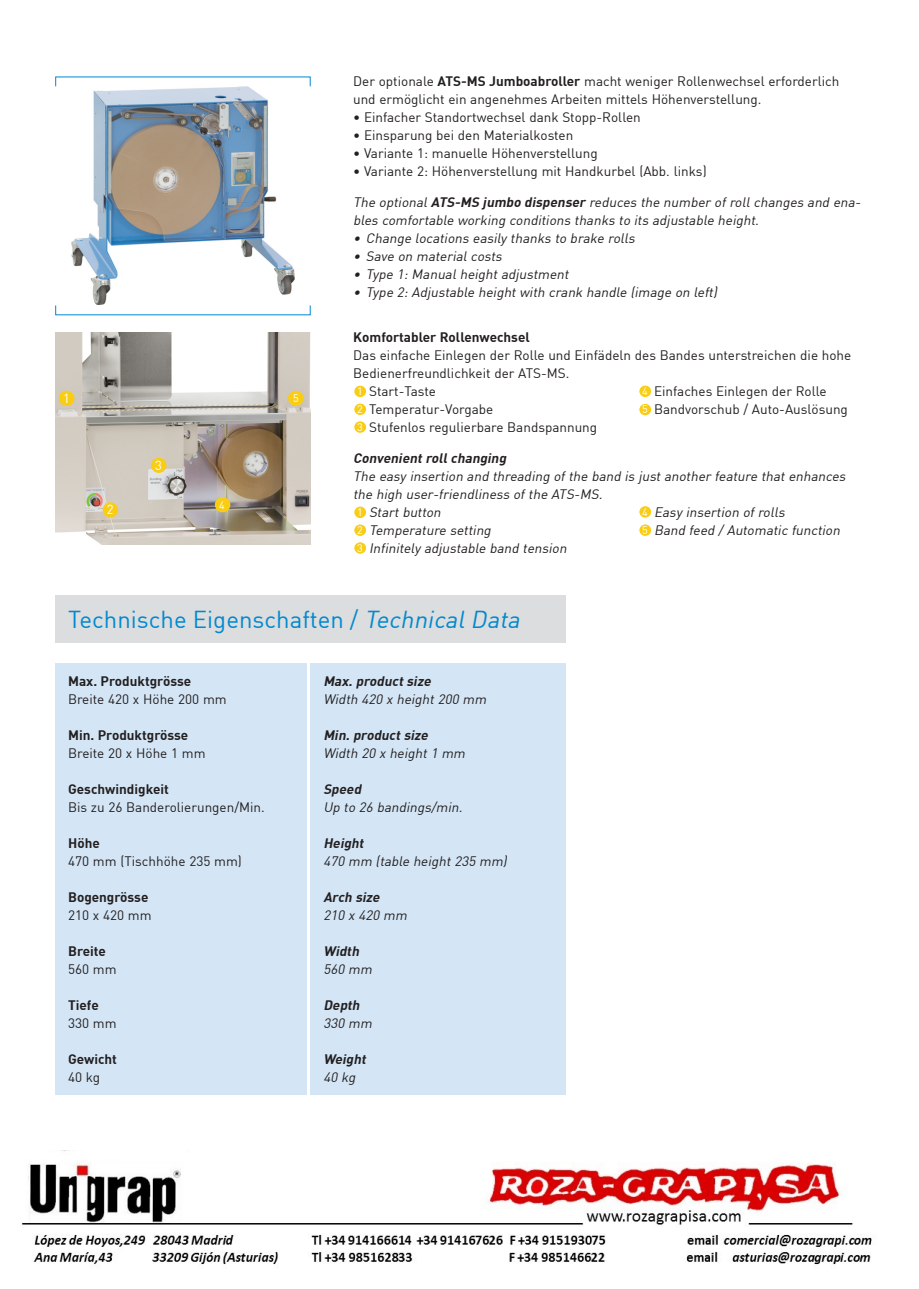
<style>
.page{position:relative;width:919px;height:1289px;background:#fff}
.page>*{position:absolute;margin:0;border:0;box-sizing:border-box;transform-origin:0 0}
.t1{font:24px "DIN";color:#0089cf}
.t2{font:13.5px/18px "DIN";color:#231f20}
.t3{font:italic 13.5px/18px "DIN";letter-spacing:-.215em;color:#231f20}
.t4{font:700 13.5px "DIN";color:#231f20}
.t5{font:italic 700 13.5px "DIN";color:#231f20}
.t6{font:12.9px "DIN";color:#fff}
.t7{font:10.8px/17.9px "DIN";color:#fff;text-align:justify}
.s1{font-weight:700}
.s2{font-style:italic}
</style>
<div class="page">
<img style="left:55px;top:332px;width:255px;height:213px">
<div style="left:55px;top:595px;width:511px;height:47px;background:#dcdddf"></div>
<div style="left:55px;top:663px;width:251px;height:431px;background:#d4e6f6"></div>
<div style="left:310px;top:663px;width:256px;height:431px;background:#d4e6f6"></div>
<div style="left:354px;top:506px;width:12px;height:12px;background:#facd15;border-radius:50%"></div>
<div style="left:353px;top:505px;width:14px;height:14px;border:1px solid #fff;border-radius:50%"></div>
<div style="left:354px;top:524px;width:12px;height:12px;background:#facd15;border-radius:50%"></div>
<div style="left:353px;top:523px;width:14px;height:14px;border:1px solid #fff;border-radius:50%"></div>
<div style="left:354px;top:541px;width:12px;height:13px;background:#facd15;border-radius:50%"></div>
<div style="left:353px;top:541px;width:14px;height:14px;border:1px solid #fff;border-radius:50%"></div>
<svg style="left:638px;top:505px;width:13px;height:13px"></svg>
<div style="left:638px;top:505px;width:14px;height:14px;border:1px solid #fff;border-radius:50%"></div>
<div style="left:638px;top:524px;width:13px;height:12px;background:#facd15;border-radius:50%"></div>
<div style="left:638px;top:523px;width:14px;height:14px;border:1px solid #fff;border-radius:50%"></div>
<div style="left:354px;top:385px;width:12px;height:13px;background:#facd15;border-radius:50%"></div>
<div style="left:353px;top:384px;width:14px;height:14px;border:1px solid #fff;border-radius:50%"></div>
<div style="left:354px;top:403px;width:12px;height:12px;background:#facd15;border-radius:50%"></div>
<div style="left:353px;top:402px;width:14px;height:14px;border:1px solid #fff;border-radius:50%"></div>
<div style="left:354px;top:421px;width:12px;height:12px;background:#facd15;border-radius:50%"></div>
<div style="left:353px;top:420px;width:14px;height:14px;border:1px solid #fff;border-radius:50%"></div>
<div style="left:638px;top:385px;width:13px;height:12px;background:#facd15;border-radius:50%"></div>
<div style="left:638px;top:384px;width:14px;height:14px;border:1px solid #fff;border-radius:50%"></div>
<svg style="left:638px;top:403px;width:13px;height:13px"></svg>
<div style="left:638px;top:402px;width:14px;height:14px;border:1px solid #fff;border-radius:50%"></div>
<div style="left:59px;top:391px;width:15px;height:15px;background:#facd15;border-radius:50%"></div>
<div style="left:103px;top:502px;width:15px;height:15px;background:#facd15;border-radius:50%"></div>
<div style="left:151px;top:458px;width:15px;height:15px;background:#facd15;border-radius:50%"></div>
<div style="left:215px;top:497px;width:15px;height:15px;background:#facd15;border-radius:50%"></div>
<div style="left:288px;top:391px;width:15px;height:15px;background:#facd15;border-radius:50%"></div>
<img style="left:72px;top:86px;width:222px;height:219px">
<img style="left:22px;top:1150px;width:850px;height:118px">
<p class="t2" style="left:353px;top:72px;width:488px">Der optionale <span class="s1">ATS-MS Jumboabroller</span> macht weniger Rollenwechsel erforderlich und ermöglicht ein angenehmes Arbeiten mittels Höhenverstellung.</p>
<p class="t2" style="left:353px;top:108px;width:289px">• Einfacher Standortwechsel dank Stopp-Rollen</p>
<p class="t2" style="left:353px;top:126px;width:222px">• Einsparung bei den Materialkosten</p>
<p class="t2" style="left:353px;top:144px;width:246px">• Variante 1: manuelle Höhenverstellung</p>
<p class="t2" style="left:353px;top:162px;width:355px">• Variante 2: Höhenverstellung mit Handkurbel (Abb. links)</p>
<p class="t6" style="left:63px;top:390px;width:8px">1</p>
<p class="t6" style="left:107px;top:501px;width:8px">2</p>
<p class="t6" style="left:155px;top:457px;width:8px">3</p>
<p class="t7" style="left:219px;top:495px;width:7px">4</p>
<p class="t7" style="left:293px;top:389px;width:7px">5</p>
<p class="t3" style="left:353px;top:193px;width:512px">The optional <span class="s1">ATS-MS jumbo dispenser</span> reduces the number of roll changes and ena&shy;bles comfortable working conditions thanks to its adjustable height.</p>
<p class="t3" style="left:353px;top:229px;width:286px">• Change locations easily thanks to brake rolls</p>
<p class="t3" style="left:353px;top:247px;width:153px">• Save on material costs</p>
<p class="t3" style="left:353px;top:265px;width:220px">• Type 1: Manual height adjustment</p>
<p class="t3" style="left:353px;top:283px;width:368px">• Type 2:Adjustable height with crank handle (image on left)</p>
<p class="t4" style="left:353px;top:328px;width:178px">Komfortabler Rollenwechsel</p>
<p class="t2" style="left:353px;top:345px;width:499px">Das einfache Einlegen der Rolle und Einfädeln des Bandes unterstreichen die hohe</p>
<p class="t2" style="left:353px;top:363px;width:218px">Bedienerfreundlichkeit der ATS-MS.</p>
<p class="t2" style="left:369px;top:381px;width:68px">Start-Taste</p>
<p class="t2" style="left:654px;top:381px;width:174px">Einfaches Einlegen der Rolle</p>
<p class="t2" style="left:369px;top:399px;width:126px">Temperatur-Vorgabe</p>
<p class="t2" style="left:654px;top:399px;width:195px">Bandvorschub / Auto-Auslösung</p>
<p class="t2" style="left:369px;top:417px;width:230px">Stufenlos regulierbare Bandspannung</p>
<p class="t7" style="left:357px;top:382px;width:7px">1<br>2<br>3</p>
<p class="t7" style="left:642px;top:381px;width:7px;line-height:18.5px">4<br>5</p>
<p class="t5" style="left:353px;top:449px;width:157px">Convenientrollchanging</p>
<p class="t3" style="left:353px;top:466px;width:497px">The easy insertion and threading of the band is just another feature that enhances</p>
<p class="t3" style="left:353px;top:484px;width:253px">the high user-friendliness of the ATS-MS.</p>
<p class="t3" style="left:369px;top:502px;width:76px">Start button</p>
<p class="t3" style="left:654px;top:502px;width:135px">Easy insertion of rolls</p>
<p class="t3" style="left:369px;top:520px;width:126px">Temperature setting</p>
<p class="t3" style="left:654px;top:520px;width:190px">Band feed /Automatic function</p>
<p class="t3" style="left:369px;top:538px;width:202px">Infinitely adjustable band tension</p>
<p class="t7" style="left:357px;top:503px;width:7px">1<br>2<br>3</p>
<p class="t7" style="left:642px;top:502px;width:7px;line-height:18.8px">4<br>5</p>
<h1 class="t1" style="left:68px;top:604px;width:458px">Technische Eigenschaften / <span class="s2">TechnicalData</span></h1>
<p class="t4" style="left:68px;top:672px;width:125px">Max. Produktgrösse</p>
<p class="t2" style="left:68px;top:690px;width:160px">Breite 420 x Höhe 200 mm</p>
<p class="t4" style="left:68px;top:726px;width:122px">Min. Produktgrösse</p>
<p class="t2" style="left:68px;top:744px;width:139px">Breite 20 x Höhe 1 mm</p>
<p class="t4" style="left:68px;top:780px;width:102px">Geschwindigkeit</p>
<p class="t2" style="left:68px;top:798px;width:198px">Bis zu 26 Banderolierungen/Min.</p>
<p class="t4" style="left:68px;top:834px;width:33px">Höhe</p>
<p class="t2" style="left:68px;top:852px;width:175px">470 mm (Tischhöhe 235 mm)</p>
<p class="t4" style="left:68px;top:888px;width:82px">Bogengrösse</p>
<p class="t2" style="left:68px;top:906px;width:85px">210 x 420 mm</p>
<p class="t4" style="left:68px;top:942px;width:39px">Breite</p>
<p class="t2" style="left:68px;top:960px;width:50px">560 mm</p>
<p class="t4" style="left:68px;top:996px;width:32px">Tiefe</p>
<p class="t2" style="left:68px;top:1014px;width:50px">330 mm</p>
<p class="t4" style="left:68px;top:1050px;width:50px">Gewicht</p>
<p class="t2" style="left:68px;top:1068px;width:34px">40 kg</p>
<p class="t5" style="left:323px;top:672px;width:112px">Max.productsize</p>
<p class="t3" style="left:323px;top:690px;width:167px">Width 420 x height 200 mm</p>
<p class="t5" style="left:323px;top:726px;width:109px">Min.productsize</p>
<p class="t3" style="left:323px;top:744px;width:146px">Width 20 x height 1 mm</p>
<p class="t5" style="left:323px;top:780px;width:42px">Speed</p>
<p class="t3" style="left:323px;top:798px;width:143px">Up to 26 bandings/min.</p>
<p class="t5" style="left:323px;top:834px;width:45px">Height</p>
<p class="t3" style="left:323px;top:852px;width:188px">470 mm (table height 235 mm)</p>
<p class="t5" style="left:323px;top:888px;width:61px">Arch size</p>
<p class="t3" style="left:323px;top:906px;width:88px">210 x 420 mm</p>
<p class="t5" style="left:323px;top:942px;width:40px">Width</p>
<p class="t3" style="left:323px;top:960px;width:53px">560 mm</p>
<p class="t5" style="left:323px;top:996px;width:41px">Depth</p>
<p class="t3" style="left:323px;top:1014px;width:53px">330 mm</p>
<p class="t5" style="left:323px;top:1050px;width:47px">Weight</p>
<p class="t3" style="left:323px;top:1068px;width:36px">40 kg</p>
</div>
